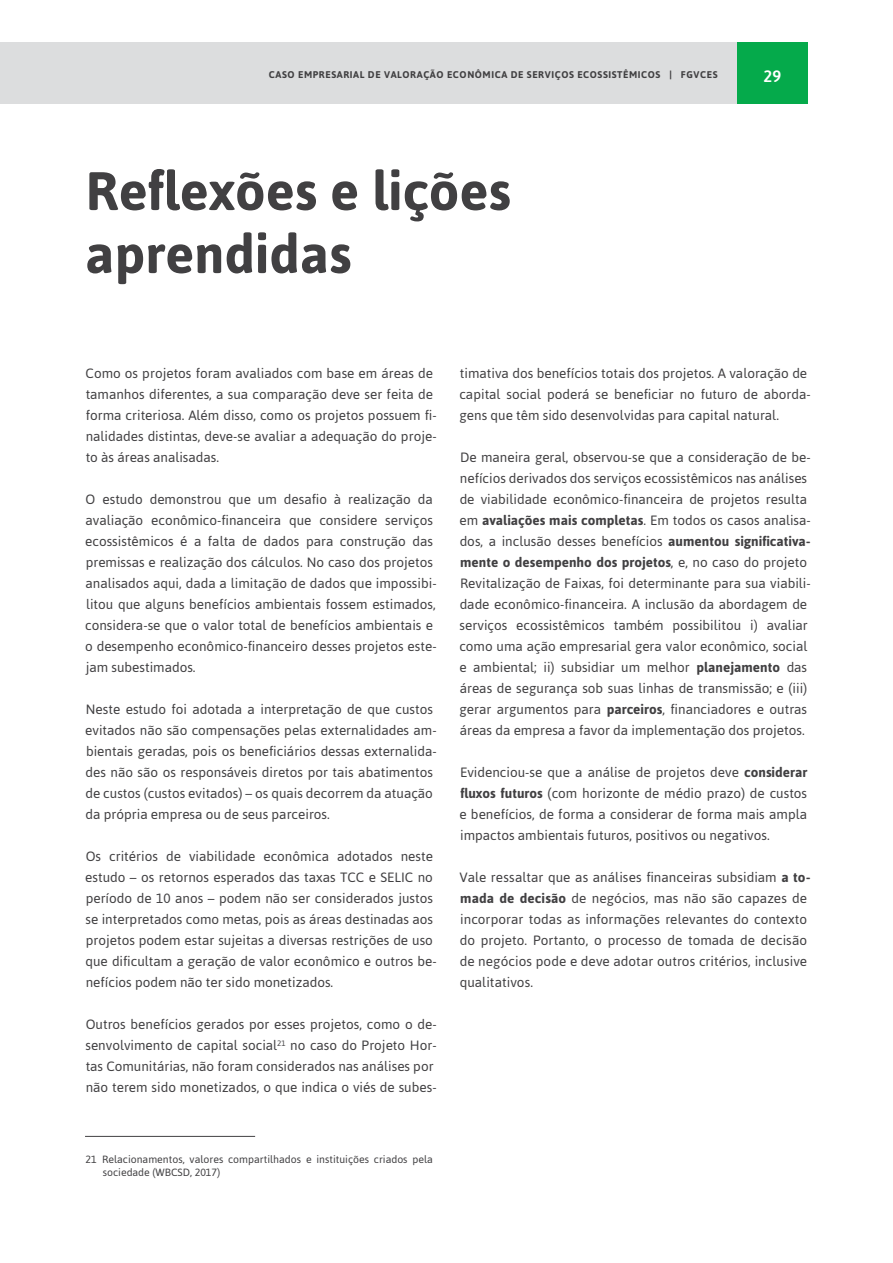
<style>
.page{position:relative;width:893px;height:1263px;background:#fff}
.page>*{position:absolute;margin:0;border:0;box-sizing:border-box;transform-origin:0 0}
.t1{font:700 54px/63px "Asap";color:#414042}
.t2{font:500 16.5px "Asap";color:#fff}
.t3{font:13.5px/21px "Asap";color:#414042}
.t4{font:10.5px/13.5px "Asap";color:#414042}
.t5{font:700 9.75px "Asap";letter-spacing:.06em;color:#414042}
.s1{font-weight:700}
</style>
<div class="page">
<div style="left:0;top:43px;width:808px;height:61px;background:#dcddde"></div>
<div style="left:737px;top:43px;width:71px;height:61px;background:#05aa4b"></div>
<hr style="left:85px;top:1136px;width:170px;height:1px;background:#414042">
<p class="t5" style="left:269px;top:68px;width:450px">CASO EMPRESARIAL DE VALORAÇÃO ECONÔMICA DE SERVIÇOS ECOSSISTÊMICOS | FGVCES</p>
<p class="t2" style="left:764px;top:65px;width:19px">29</p>
<h1 class="t1" style="left:85px;top:157px;width:427px">Reflexões e lições aprendidas</h1>
<p class="t3" style="left:86px;top:362px;width:352px">Como os projetos foram avaliados com base em áreas de tamanhos diferentes, a sua comparação deve ser feita de forma criteriosa. Além disso, como os projetos possuem fi&shy;nalidades distintas, deve-se avaliar a adequação do proje&shy;to às áreas analisadas.</p>
<p class="t3" style="left:85px;top:488px;width:353px">O estudo demonstrou que um desafio à realização da avaliação econômico-financeira que considere serviços ecossistêmicos é a falta de dados para construção das premissas e realização dos cálculos. No caso dos projetos analisados aqui, dada a limitação de dados que impossibi&shy;litou que alguns benefícios ambientais fossem estimados, considera-se que o valor total de benefícios ambientais e o desempenho econômico-financeiro desses projetos este&shy;jam subestimados.</p>
<p class="t3" style="left:85px;top:698px;width:353px">Neste estudo foi adotada a interpretação de que custos evitados não são compensações pelas externalidades am&shy;bientais geradas, pois os beneficiários dessas externalida&shy;des não são os responsáveis diretos por tais abatimentos de custos (custos evitados) – os quais decorrem da atuação da própria empresa ou de seus parceiros.</p>
<p class="t3" style="left:85px;top:845px;width:353px">Os critérios de viabilidade econômica adotados neste estudo – os retornos esperados das taxas TCC e SELIC no período de 10 anos – podem não ser considerados justos se interpretados como metas, pois as áreas destinadas aos projetos podem estar sujeitas a diversas restrições de uso que dificultam a geração de valor econômico e outros be&shy;nefícios podem não ter sido monetizados.</p>
<p class="t3" style="left:85px;top:1013px;width:353px">Outros benefícios gerados por esses projetos, como o de&shy;senvolvimento de capital social<sup>21</sup> no caso do Projeto Hor&shy;tas Comunitárias, não foram considerados nas análises por não terem sido monetizados, o que indica o viés de subes-</p>
<p class="t3" style="left:459px;top:362px;width:353px">timativa dos benefícios totais dos projetos. A valoração de capital social poderá se beneficiar no futuro de aborda&shy;gens que têm sido desenvolvidas para capital natural.</p>
<p class="t3" style="left:459px;top:446px;width:353px">De maneira geral, observou-se que a consideração de be&shy;nefícios derivados dos serviços ecossistêmicos nas análises de viabilidade econômico-financeira de projetos resulta em <span class="s1">avaliações mais completas</span>. Em todos os casos analisa&shy;dos, a inclusão desses benefícios <span class="s1">aumentou significativa&shy;mente o desempenho dos projetos</span>, e, no caso do projeto Revitalização de Faixas, foi determinante para sua viabili&shy;dade econômico-financeira. A inclusão da abordagem de serviços ecossistêmicos também possibilitou i) avaliar como uma ação empresarial gera valor econômico, social e ambiental; ii) subsidiar um melhor <span class="s1">planejamento</span> das áreas de segurança sob suas linhas de transmissão; e (iii) gerar argumentos para <span class="s1">parceiros</span>, financiadores e outras áreas da empresa a favor da implementação dos projetos.</p>
<p class="t3" style="left:459px;top:761px;width:349px;text-align:justify">Evidenciou-se que a análise de projetos deve <span class="s1">considerar fluxos futuros</span> (com horizonte de médio prazo) de custos e benefícios, de forma a considerar de forma mais ampla impactos ambientais futuros, positivos ou negativos.</p>
<p class="t3" style="left:460px;top:866px;width:352px">Vale ressaltar que as análises financeiras subsidiam <span class="s1">a to&shy;mada de decisão</span> de negócios, mas não são capazes de incorporar todas as informações relevantes do contexto do projeto. Portanto, o processo de tomada de decisão de negócios pode e deve adotar outros critérios, inclusive qualitativos.</p>
<p class="t4" style="left:103px;top:1152px;width:332px;text-indent:-17px">21 Relacionamentos, valores compartilhados e instituições criados pela sociedade (WBCSD, 2017)</p>
</div>
